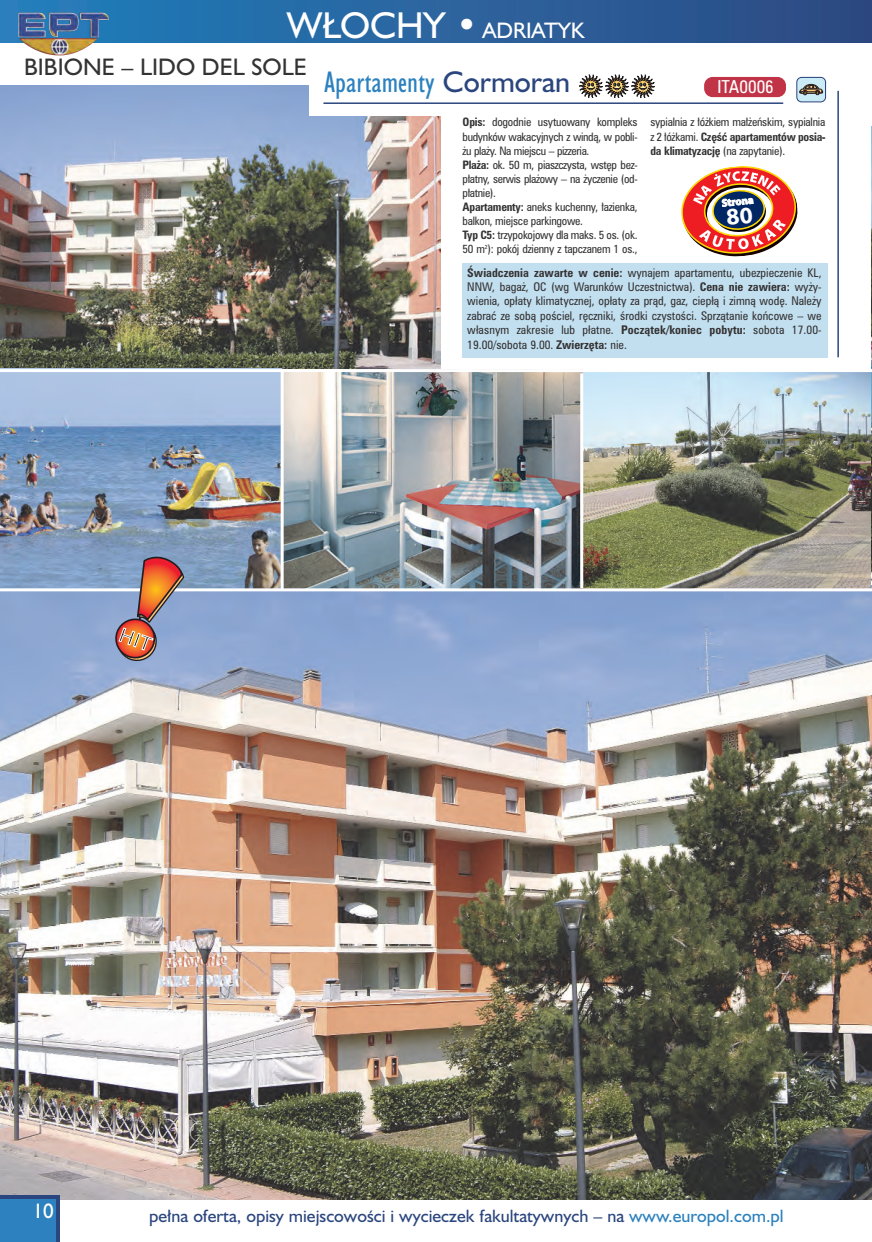
<style>
.page{position:relative;width:872px;height:1242px;background:#fff}
.page>*{position:absolute;margin:0;border:0;box-sizing:border-box;transform-origin:0 0}
.t1{font:30px "Humanst 521 Cn EU Normal";color:#2c81be}
.t2{font:24px "Humanist 521 PL";color:#343233}
.t3{font:22.5px "Humanist 521 PL";color:#fff}
.t4{font:21px "Humanist 521 PL";color:#fff}
.t5{font:18px "Humanist 521 PL";color:#2b467e}
.t6{font:condensed 17.85px "Zurich PL";color:#fff}
.t7{font:condensed 12px/14.4px "Zurich PL";letter-spacing:.01em;color:#343233;text-align:justify}
.t8{font:condensed 11.7px/14.1px "Zurich PL";letter-spacing:-.02em;color:#343233}
.s1{font-size:37.5px}
.s2{font-family:"Humanist 521 PL";color:#2b467e}
.s3{font-weight:700}
.s4{color:#2c81be}
</style>
<div class="page">
<img style="left:0;top:85px;width:440px;height:284px">
<img style="left:0;top:586px;width:872px;height:613px">
<img style="left:871px;top:126px;width:1px;height:456px">
<div style="left:0;top:0;width:872px;height:43px;background:linear-gradient(to right,#2380bd,#2e4982)"></div>
<img style="left:18px;top:12px;width:91px;height:43px">
<div style="left:0;top:1195px;width:60px;height:47px;background:#2b467e"></div>
<div style="left:0;top:1199px;width:55px;height:43px;background:#2c81be"></div>
<div style="left:309px;top:55px;width:172px;height:61px;background:#fff"></div>
<div style="left:461px;top:263px;width:366px;height:95px;background:#c2dfef"></div>
<hr style="left:837px;top:91px;width:2px;height:266px;background:#2b467e">
<hr style="left:323px;top:102px;width:460px;height:2px;background:#2b467e">
<svg style="left:796px;top:77px;width:30px;height:25px"></svg>
<img style="left:582px;top:372px;width:288px;height:216px">
<img style="left:0;top:368px;width:281px;height:220px">
<svg style="left:579px;top:75px;width:76px;height:23px"></svg>
<div style="left:704px;top:77px;width:82px;height:20px;background:#c13346;border-radius:9px"></div>
<img style="left:284px;top:372px;width:298px;height:216px">
<hr style="left:0;top:369px;width:872px;height:3px;background:#fff">
<hr style="left:0;top:588px;width:872px;height:3px;background:#fff">
<hr style="left:281px;top:371px;width:3px;height:218px;background:#fff">
<hr style="left:580px;top:373px;width:3px;height:215px;background:#fff">
<svg style="left:114px;top:552px;width:70px;height:111px;background:#a5898e"></svg>
<svg style="left:681px;top:166px;width:117px;height:91px"></svg>
<h3 class="t3" style="left:287px;top:22px;width:299px"><span class="s1">W¸OCHY •</span> ADRIATYK</h3>
<h2 class="t2" style="left:24px;top:59px;width:284px">BIBIONE – LIDO DEL SOLE</h2>
<h1 class="t1" style="left:324px;top:71px;width:247px">Apartamenty <span class="s2">Cormoran</span></h1>
<h3 class="t6" style="left:717px;top:80px;width:58px">ITA0006</h3>
<p class="t8" style="left:462px;top:116px;width:176px"><span class="s3">Opis:</span> dogodnie usytuowany kompleks budynków wakacyjnych z windà, w pobli - ˝u pla˝y. Na miejscu – pizzeria.<br><span class="s3">Pla˝a:</span> ok. 50 m, piaszczysta, wst´p bez - p∏atny, serwis pla˝owy – na ˝yczenie (od - p∏atnie).<br><span class="s3">Apartamenty:</span> aneks kuchenny, ∏azienka, balkon, miejsce parkingowe.<br><span class="s3">Typ C5:</span> trzypokojowy dla maks. 5 os. (ok.<br>50 m<sup>2</sup>): pokój dzienny z tap czanem 1 os.,</p>
<p class="t8" style="left:650px;top:116px;width:176px;text-align:justify">sypialnia z ∏ó˝kiem ma∏˝eƒskim, sy pialnia z 2 ∏ó˝kami. <span class="s3">Cz´Êç apartamentów posia&shy;da klimatyzacj´</span> (na zapytanie).</p>
<p class="t7" style="left:467px;top:266px;width:356px"><span class="s3">Âwiadczenia zawarte w cenie:</span> wynajem apartamentu, ubezpieczenie KL, NNW, baga˝, OC (wg Warunków Uczestnictwa). <span class="s3">Cena nie zawiera:</span> wy˝y&shy;wienia, opłaty klimatycznej, opłaty za pràd, gaz, ciepłà i zimnà wod´. Nale˝y zabraç ze sobà poÊciel, r´czniki, Êrodki czystoÊci. Sprzàtanie koƒcowe – we własnym zakresie lub płatne. <span class="s3">Poczàtek/koniec pobytu:</span> sobota 17.00- 19.00/sobota 9.00. <span class="s3">Zwierz´ta:</span> nie.</p>
<h3 class="t4" style="left:33px;top:1204px;width:23px">10</h3>
<h3 class="t5" style="left:149px;top:1209px;width:636px">pe∏na oferta, opisy miejscowoÊci i wycieczek fakultatywnych – na <span class="s4">www.europol.com.pl</span></h3>
</div>
